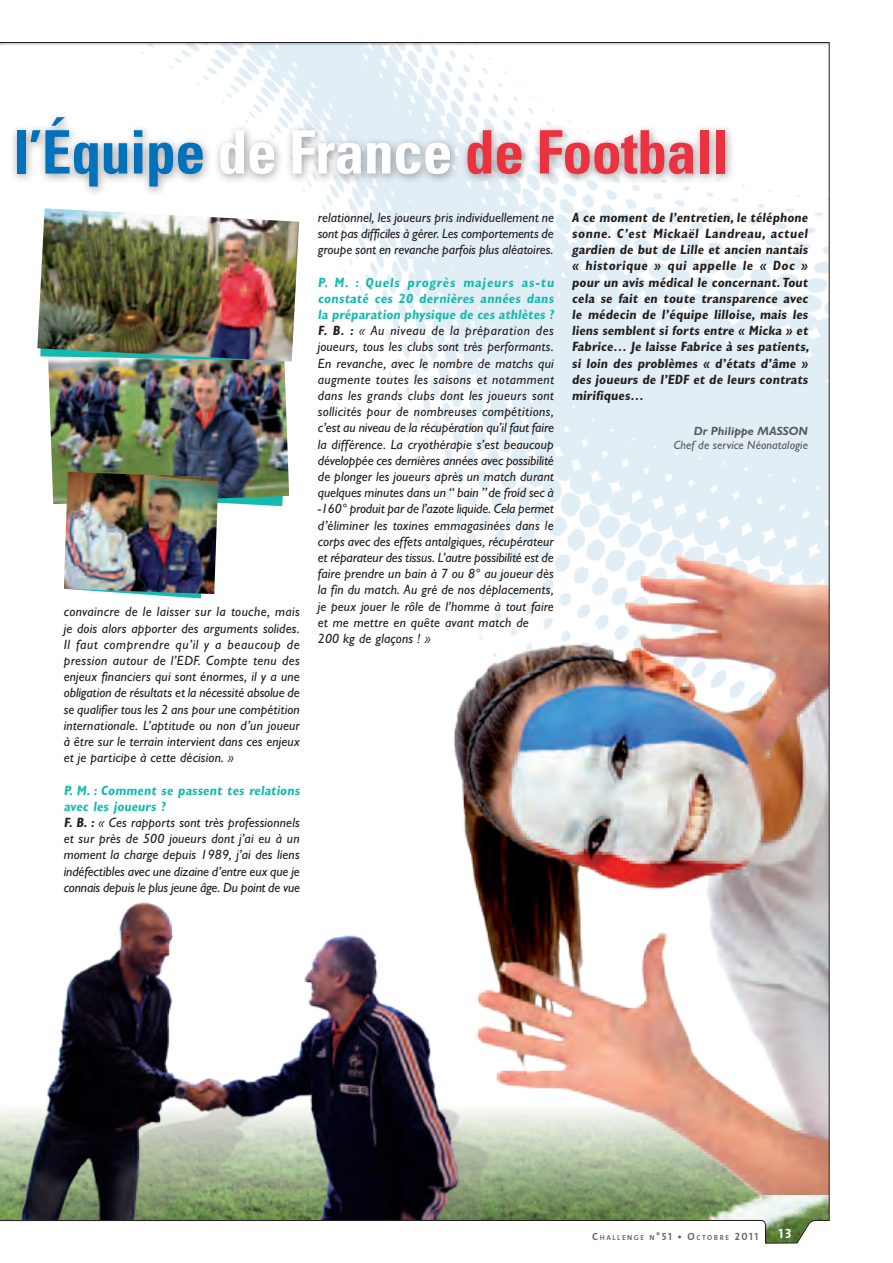
<style>
.page{position:relative;width:893px;height:1263px;background:#fff}
.page>*{position:absolute;margin:0;border:0;box-sizing:border-box;transform-origin:0 0}
.t1{font:700 condensed 60px "Univers LT Std";letter-spacing:-.01em;color:#eb3240}
.t2{font:italic 500 13.5px/16.2px "Gill Sans MT Pro";letter-spacing:.01em;color:#231f20;text-align:justify}
.t3{font:700 condensed 13.5px/16.2px "Gill Sans MT Pro";letter-spacing:.01em;color:#231f20;text-align:justify}
.t4{font:13.5px "The Mix Bold Caps";color:#fff}
.t5{font:italic 500 12px "Gill Sans MT Pro";letter-spacing:.01em;color:#57585a}
.t6{font:italic 700 12px "Gill Sans MT Pro";letter-spacing:.01em;color:#57585a}
.t7{font:7.35px "The Mix Bold Caps";letter-spacing:.215em;color:#6c6d70}
.s1{color:#0072bc}
.s2{color:#fff}
.s3{font-weight:700;font-style:normal;font-stretch:condensed;color:#15baaf}
.s4{font-weight:700;font-style:normal;font-stretch:condensed}
.s5{font-size:10.5px}
</style>
<div class="page">
<img style="left:0;top:42px;width:830px;height:1201px">
<svg style="left:65px;top:594px;width:139px;height:4px"></svg>
<img style="left:48px;top:362px;width:241px;height:142px">
<img style="left:64px;top:472px;width:154px;height:122px">
<div style="left:0;top:82px;width:734px;height:114px;background:#231f20;opacity:.45"></div>
<img style="left:37px;top:208px;width:262px;height:154px">
<h1 class="t1" style="left:13px;top:115px;width:717px"><span class="s1">l’Équipe</span> <span class="s2">de France</span> de Football</h1>
<p class="t2" style="left:64px;top:604px;width:238px">convaincre de le laisser sur la touche, mais je dois alors apporter des arguments solides.<br>Il faut comprendre qu’il y a beaucoup de pression autour de l’EDF. Compte tenu des enjeux financiers qui sont énormes, il y a une obligation de résultats et la nécessité absolue de se qualifier tous les 2 ans pour une compétition internationale. L’aptitude ou non d’un joueur à être sur le terrain intervient dans ces enjeux et je participe à cette décision. »</p>
<p class="t2" style="left:64px;top:782px;width:239px;text-align:left"><span class="s3">P. M. : Comment se passent tes relations avec les joueurs ?<br></span><span class="s4">F. B. :</span> « Ces rapports sont très professionnels et sur près de 500 joueurs dont j’ai eu à un moment la charge depuis 1989, j’ai des liens indéfectibles avec une dizaine d’entre eux que je connais depuis le plus jeune âge. Du point de vue</p>
<p class="t2" style="left:318px;top:209px;width:238px">relationnel, les joueurs pris individuellement ne sont pas difficiles à gérer. Les comportements de groupe sont en revanche parfois plus aléatoires.</p>
<p class="t2" style="left:318px;top:274px;width:240px;text-align:left"><span class="s3">P. M. : Quels progrès majeurs as-tu constaté ces 20 dernières années dans la préparation physique de ces athlètes ?<br></span><span class="s4">F. B. :</span> « Au niveau de la préparation des joueurs, tous les clubs sont très performants.<br>En revanche, avec le nombre de matchs qui augmente toutes les saisons et notamment dans les grands clubs dont les joueurs sont sollicités pour de nombreuses compétitions, c’est au niveau de la récupération qu’il faut faire la différence. La cryothérapie s’est beaucoup développée ces dernières années avec possibilité de plonger les joueurs après un match durant quelques minutes dans un “ bain ” de froid sec à -160° produit par de l’azote liquide. Cela permet d’éliminer les toxines emmagasinées dans le corps avec des effets antalgiques, récupérateur et réparateur des tissus. L’autre possibilité est de faire prendre un bain à 7 ou 8° au joueur dès la fin du match. Au gré de nos déplacements, je peux jouer le rôle de l’homme à tout faire et me mettre en quête avant match de<br>200 kg de glaçons ! »</p>
<p class="t3" style="left:572px;top:209px;width:241px">A ce moment de l’entretien,le téléphone sonne. C’est Mickaël Landreau, actuel gardien de but de Lille et ancien nantais « historique » qui appelle le « Doc » pour un avis médical le concernant.Tout cela se fait en toute transparence avec le médecin de l’équipe lilloise, mais les liens semblent si forts entre « Micka » et Fabrice… Je laisse Fabrice à ses patients, si loin des problèmes « d’états d’âme » des joueurs de l’EDF et de leurs contrats mirifiques…</p>
<p class="t6" style="left:694px;top:423px;width:116px">Dr Philippe MASSON</p>
<p class="t5" style="left:674px;top:438px;width:136px">Chef de service Néonatalogie</p>
<p class="t7" style="left:592px;top:1233px;width:168px"><span class="s5">C</span> H ALLENGE N<span class="s5">°51 • O</span>CTOBRE <span class="s5">2011</span></p>
<p class="t4" style="left:778px;top:1225px;width:15px">13</p>
</div>
